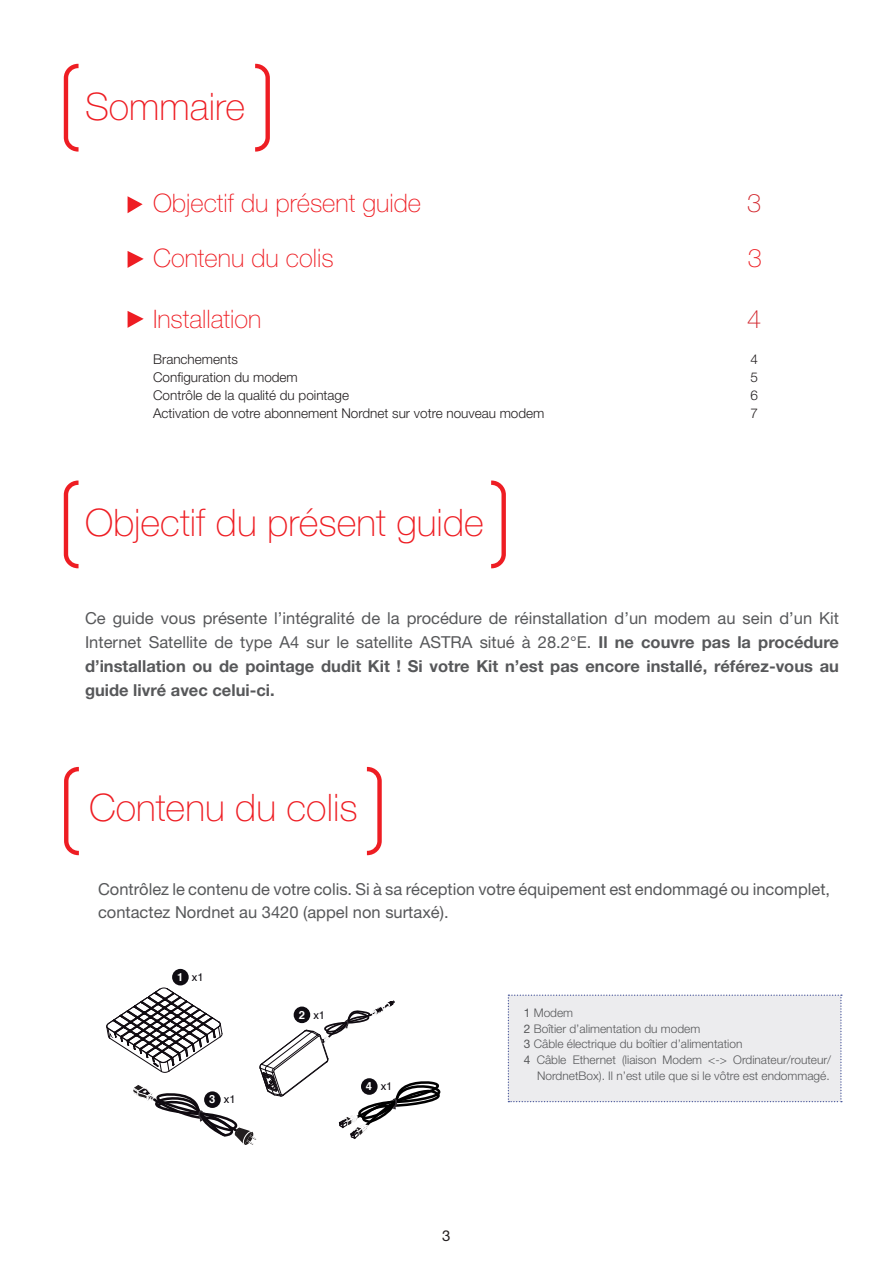
<style>
.page{position:relative;width:893px;height:1263px;background:#fff}
.page>*{position:absolute;margin:0;border:0;box-sizing:border-box;transform-origin:0 0}
.t1{font:100 37.95px "Helvetica Neue";color:#ee1d23}
.t2{font:100 25.5px "Helvetica Neue";color:#ee1d23}
.t3{font:100 25.5px "Helvetica Neue";color:#d1232a}
.t4{font:16.5px/24px "Helvetica Neue";color:#57585a;text-align:justify}
.t5{font:15px "Helvetica Neue";color:#231f20}
.t6{font:300 13.5px "Helvetica Neue";color:#231f20}
.t7{font:300 11.85px "Helvetica Neue";color:#57585a}
.t8{font:11.25px "Helvetica";color:#0f0c12}
.s1{font-weight:700}
.s2{font-weight:700;color:#fff}
.s3{font-weight:400}
</style>
<div class="page">
<svg style="left:128px;top:196px;width:15px;height:17px"></svg>
<svg style="left:128px;top:311px;width:16px;height:17px"></svg>
<svg style="left:64px;top:64px;width:15px;height:88px"></svg>
<svg style="left:255px;top:64px;width:15px;height:88px"></svg>
<svg style="left:64px;top:480px;width:15px;height:88px"></svg>
<svg style="left:491px;top:480px;width:15px;height:88px"></svg>
<svg style="left:128px;top:251px;width:16px;height:17px"></svg>
<svg style="left:64px;top:767px;width:15px;height:88px"></svg>
<svg style="left:367px;top:767px;width:15px;height:88px"></svg>
<div style="left:508px;top:994px;width:334px;height:108px;background:#ececee"></div>
<svg style="left:107px;top:988px;width:334px;height:157px"></svg>
<div style="left:172px;top:969px;width:17px;height:16px;background:#0f0c12;border-radius:50%"></div>
<h1 class="t1" style="left:85px;top:84px;width:162px">Sommaire</h1>
<h2 class="t2" style="left:153px;top:188px;width:270px">Objectif du présent guide</h2>
<h2 class="t3" style="left:747px;top:188px;width:16px">3</h2>
<h2 class="t2" style="left:153px;top:243px;width:182px">Contenu du colis</h2>
<h2 class="t2" style="left:748px;top:243px;width:16px">3</h2>
<h2 class="t2" style="left:153px;top:304px;width:110px">Installation</h2>
<h2 class="t3" style="left:747px;top:304px;width:16px">4</h2>
<p class="t6" style="left:153px;top:351px;width:86px">Branchements</p>
<p class="t6" style="left:751px;top:351px;width:9px">4</p>
<p class="t6" style="left:153px;top:369px;width:146px">Configuration du modem</p>
<p class="t6" style="left:751px;top:369px;width:9px">5</p>
<p class="t6" style="left:153px;top:387px;width:198px">Contrôle de la qualité du pointage</p>
<p class="t6" style="left:751px;top:387px;width:9px">6</p>
<p class="t6" style="left:153px;top:405px;width:393px">Activation de votre abonnement Nordnet sur votre nouveau modem</p>
<p class="t6" style="left:751px;top:405px;width:9px">7</p>
<h1 class="t1" style="left:85px;top:501px;width:400px">Objectif du présent guide</h1>
<p class="t4" style="left:85px;top:606px;width:755px">Ce guide vous présente l’intégralité de la procédure de réinstallation d’un modem au sein d’un Kit Internet Satellite de type A4 sur le satellite ASTRA situé à 28.2°E. <span class="s1">Il ne couvre pas la procédure d’installation ou de pointage dudit Kit ! Si votre Kit n’est pas encore installé, référez-vous au guide livré avec celui-ci.</span></p>
<h1 class="t1" style="left:89px;top:786px;width:270px">Contenu du colis</h1>
<p class="t4" style="left:98px;top:878px;width:733px;line-height:22.5px">Contrôlez le contenu de votre colis. Si à sa réception votre équipement est endommagé ou incomplet, contactez Nordnet au 3420 (appel non surtaxé).</p>
<p class="t8" style="left:177px;top:968px;width:28px"><span class="s2">1</span> x1</p>
<p class="t8" style="left:209px;top:1091px;width:28px"><span class="s2">3</span> x1</p>
<p class="t8" style="left:299px;top:1006px;width:28px"><span class="s2">2</span> x1</p>
<p class="t8" style="left:366px;top:1077px;width:28px"><span class="s2">4</span> x1</p>
<p class="t5" style="left:442px;top:1226px;width:10px">3</p>
<p class="t7" style="left:524px;top:1005px;width:51px"><span class="s3">1</span> Modem</p>
<p class="t7" style="left:524px;top:1021px;width:178px"><span class="s3">2</span> Boîtier d’alimentation du modem</p>
<p class="t7" style="left:524px;top:1037px;width:220px"><span class="s3">3</span> Câble électrique du boîtier d’alimentation</p>
<p class="t7" style="left:524px;top:1053px;width:309px"><span class="s3">4</span> Câble Ethernet (liaison Modem &lt;-&gt; Ordinateur/routeur/</p>
<p class="t7" style="left:537px;top:1069px;width:294px">NordnetBox). Il n’est utile que si le vôtre est endommagé.</p>
</div>
